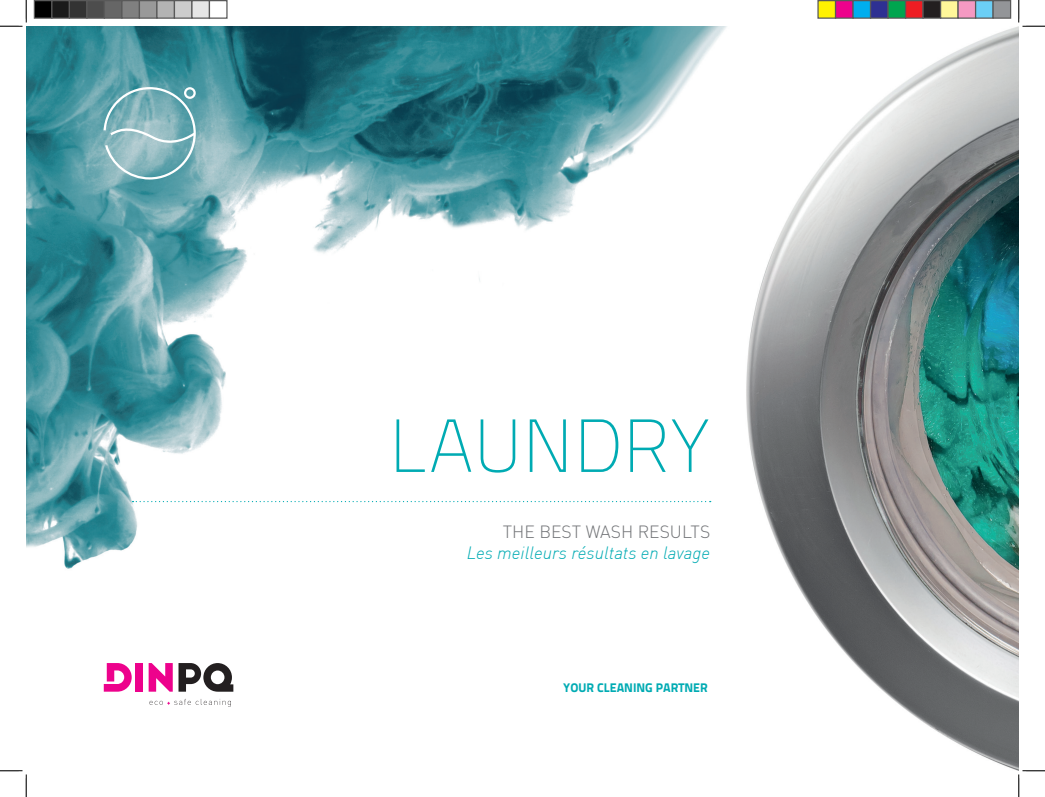
<style>
.page{position:relative;width:1045px;height:797px;background:#fff}
.page>*{position:absolute;margin:0;border:0;box-sizing:border-box;transform-origin:0 0}
.t1{font:75px "Titillium Text 25 L 1 wt";color:#00abb3}
.t2{font:italic 300 17.5px "DIN";color:#00abb3}
.t3{font:300 17.5px "DIN Pro";color:#727477}
.t4{font:12.5px "Titillium Text 25 L 999 wt";color:#00abb3}
</style>
<div class="page">
<img style="left:746px;top:26px;width:272px;height:744px">
<img style="left:26px;top:26px;width:701px;height:673px">
<svg style="left:132px;top:501px;width:578px;height:1px"></svg>
<div style="left:135px;top:663px;width:8px;height:28px;background:#ed028c"></div>
<svg style="left:149px;top:663px;width:84px;height:28px"></svg>
<svg style="left:104px;top:663px;width:28px;height:28px"></svg>
<svg style="left:149px;top:699px;width:82px;height:8px"></svg>
<svg style="left:103px;top:87px;width:93px;height:92px"></svg>
<svg style="left:0;top:0;width:27px;height:27px"></svg>
<svg style="left:0;top:770px;width:27px;height:27px"></svg>
<svg style="left:1018px;top:0;width:27px;height:27px"></svg>
<svg style="left:1018px;top:770px;width:27px;height:27px"></svg>
<div style="left:34px;top:1px;width:18px;height:17px;background:#000"></div>
<div style="left:34px;top:0;width:18px;height:19px;border:1px solid #595959"></div>
<div style="left:52px;top:1px;width:17px;height:17px;background:#1a1a1a"></div>
<div style="left:51px;top:0;width:19px;height:19px;border:1px solid #595959"></div>
<div style="left:69px;top:1px;width:18px;height:17px;background:#333"></div>
<div style="left:69px;top:0;width:19px;height:19px;border:1px solid #595959"></div>
<div style="left:87px;top:1px;width:17px;height:17px;background:#4d4d4d"></div>
<div style="left:86px;top:0;width:19px;height:19px;border:1px solid #595959"></div>
<div style="left:104px;top:1px;width:18px;height:17px;background:#666"></div>
<div style="left:104px;top:0;width:18px;height:19px;border:1px solid #595959"></div>
<div style="left:122px;top:1px;width:17px;height:17px;background:#808080"></div>
<div style="left:121px;top:0;width:19px;height:19px;border:1px solid #595959"></div>
<div style="left:139px;top:1px;width:18px;height:17px;background:#999"></div>
<div style="left:139px;top:0;width:19px;height:19px;border:1px solid #595959"></div>
<div style="left:157px;top:1px;width:17px;height:17px;background:#b3b3b3"></div>
<div style="left:156px;top:0;width:19px;height:19px;border:1px solid #595959"></div>
<div style="left:174px;top:1px;width:18px;height:17px;background:#ccc"></div>
<div style="left:174px;top:0;width:18px;height:19px;border:1px solid #595959"></div>
<div style="left:192px;top:1px;width:17px;height:17px;background:#e6e6e6"></div>
<div style="left:191px;top:0;width:19px;height:19px;border:1px solid #595959"></div>
<div style="left:209px;top:0;width:19px;height:19px;border:1px solid #595959"></div>
<div style="left:818px;top:1px;width:17px;height:17px;background:#fff101"></div>
<div style="left:817px;top:0;width:19px;height:19px;border:1px solid #595959"></div>
<div style="left:835px;top:1px;width:18px;height:17px;background:#ed028c"></div>
<div style="left:835px;top:0;width:18px;height:19px;border:1px solid #595959"></div>
<div style="left:853px;top:1px;width:17px;height:17px;background:#00aeef"></div>
<div style="left:852px;top:0;width:19px;height:19px;border:1px solid #595959"></div>
<div style="left:870px;top:1px;width:18px;height:17px;background:#2e3092"></div>
<div style="left:870px;top:0;width:18px;height:19px;border:1px solid #595959"></div>
<div style="left:888px;top:1px;width:17px;height:17px;background:#00a54f"></div>
<div style="left:887px;top:0;width:19px;height:19px;border:1px solid #595959"></div>
<div style="left:905px;top:1px;width:18px;height:17px;background:#ee1d23"></div>
<div style="left:905px;top:0;width:18px;height:19px;border:1px solid #595959"></div>
<div style="left:923px;top:1px;width:17px;height:17px;background:#231f20"></div>
<div style="left:922px;top:0;width:19px;height:19px;border:1px solid #595959"></div>
<div style="left:940px;top:1px;width:18px;height:17px;background:#fff79a"></div>
<div style="left:940px;top:0;width:18px;height:19px;border:1px solid #595959"></div>
<div style="left:958px;top:1px;width:17px;height:17px;background:#f499c2"></div>
<div style="left:957px;top:0;width:19px;height:19px;border:1px solid #595959"></div>
<div style="left:975px;top:1px;width:18px;height:17px;background:#6bcff6"></div>
<div style="left:975px;top:0;width:18px;height:19px;border:1px solid #595959"></div>
<div style="left:993px;top:1px;width:17px;height:17px;background:#939598"></div>
<div style="left:992px;top:0;width:19px;height:19px;border:1px solid #595959"></div>
<h1 class="t1" style="left:389px;top:392px;width:323px">LAUNDRY</h1>
<p class="t3" style="left:503px;top:520px;width:209px">THE BEST WASH RESULTS</p>
<p class="t2" style="left:467px;top:542px;width:245px">Les meilleurs résultats en lavage</p>
<p class="t4" style="left:563px;top:678px;width:146px">YOUR CLEANING PARTNER</p>
</div>
